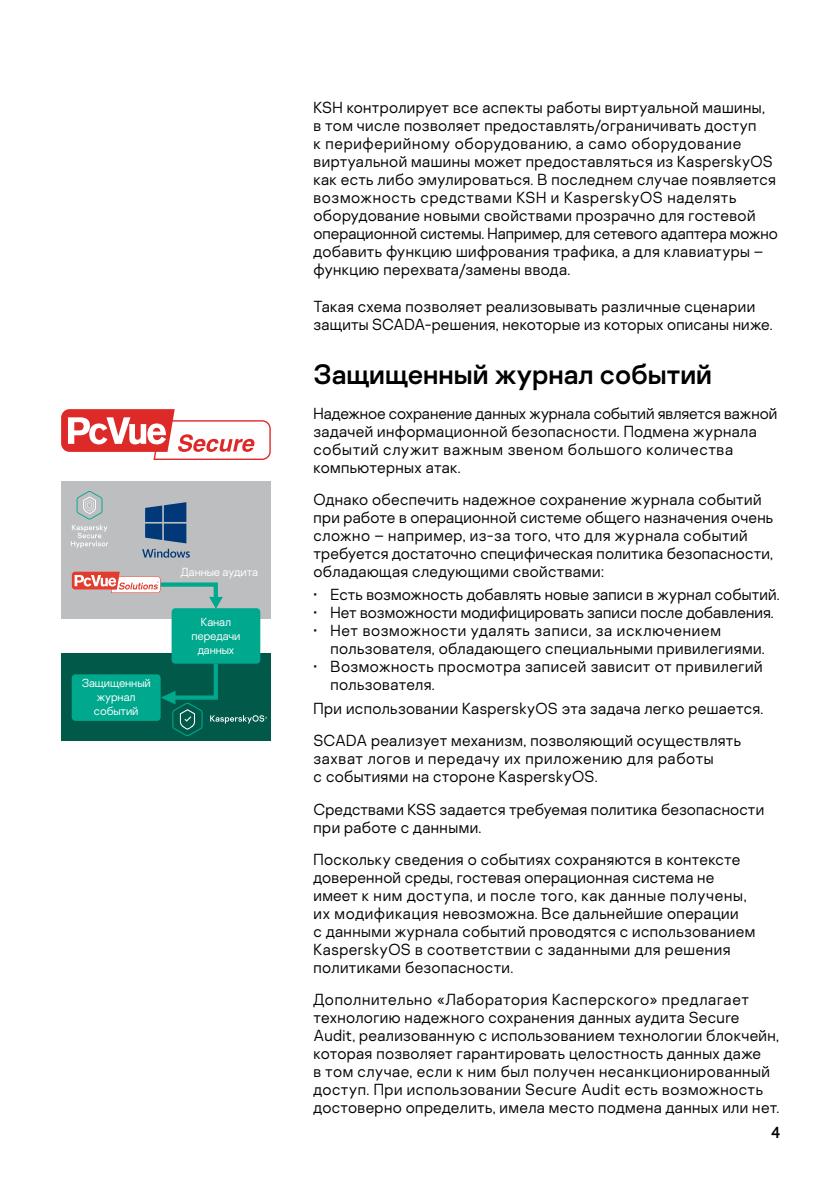
<style>
.page{position:relative;width:840px;height:1191px;background:#fff}
.page>*{position:absolute;margin:0;border:0;box-sizing:border-box;transform-origin:0 0}
.t1{font:28px "Kaspersky Sans";color:#000}
.t2{font:300 16px/18px "Kaspersky Sans";letter-spacing:.025em;color:#000}
.t3{font:300 16px "Kaspersky Sans";letter-spacing:.005em;color:#000}
.t4{font:16px "Kaspersky Sans";color:#000}
.t5{font:300 11.6px/14px "Kaspersky Sans";letter-spacing:-.01em;color:#fff;text-align:center}
</style>
<div class="page">
<div style="left:61px;top:481px;width:210px;height:138px;background:#bcbec0"></div>
<div style="left:61px;top:653px;width:210px;height:87px;background:#005949"></div>
<svg style="left:61px;top:409px;width:209px;height:51px"></svg>
<div style="left:72px;top:674px;width:88px;height:47px;background:#00a88e;border-radius:4px"></div>
<div style="left:171px;top:608px;width:89px;height:55px;background:#00a88e;border-radius:4px"></div>
<svg style="left:145px;top:502px;width:41px;height:41px;background:#275487"></svg>
<svg style="left:142px;top:549px;width:48px;height:8px"></svg>
<svg style="left:72px;top:571px;width:151px;height:38px"></svg>
<svg style="left:71px;top:491px;width:37px;height:57px"></svg>
<svg style="left:160px;top:659px;width:107px;height:77px"></svg>
<p class="t5" style="left:82px;top:676px;width:71px">Защищенный журнал событий</p>
<p class="t5" style="left:181px;top:565px;width:79px">Данные аудита</p>
<p class="t5" style="left:191px;top:614px;width:51px">Канал передачи данных</p>
<p class="t2" style="left:313px;top:99px;width:465px">KSH контролирует все аспекты работы виртуальной машины,<br>в том числе позволяет предоставлять/ограничивать доступ<br>к периферийному оборудованию, а само оборудование виртуальной машины может предоставляться из KasperskyOS как есть либо эмулироваться. В последнем случае появляется возможность средствами KSH и KasperskyOS наделять оборудование новыми свойствами прозрачно для гостевой операционной системы. Например, для сетевого адаптера можно добавить функцию шифрования трафика, а для клавиатуры – функцию перехвата/замены ввода.</p>
<p class="t2" style="left:313px;top:297px;width:460px">Такая схема позволяет реализовывать различные сценарии защиты SCADA-решения, некоторые из которых описаны ниже.</p>
<h1 class="t1" style="left:313px;top:357px;width:400px">Защищенный журнал событий</h1>
<p class="t2" style="left:313px;top:404px;width:465px">Надежное сохранение данных журнала событий является важной задачей информационной безопасности. Подмена журнала событий служит важным звеном большого количества компьютерных атак.</p>
<p class="t2" style="left:313px;top:490px;width:461px">Однако обеспечить надежное сохранение журнала событий при работе в операционной системе общего назначения очень сложно – например, из-за того, что для журнала событий требуется достаточно специфическая политика безопасности, обладающая следующими свойствами:</p>
<p class="t2" style="left:313px;top:586px;width:467px">• Есть возможность добавлять новые записи в журнал событий.</p>
<p class="t3" style="left:313px;top:603px;width:461px">• Нет возможности модифицировать записи после добавления.</p>
<p class="t2" style="left:330px;top:622px;width:435px;text-indent:-17px">• Нет возможности удалять записи, за исключением пользователя, обладающего специальными привилегиями.</p>
<p class="t2" style="left:330px;top:658px;width:433px;text-indent:-17px">• Возможность просмотра записей зависит от привилегий пользователя.</p>
<p class="t2" style="left:313px;top:692px;width:451px;line-height:32.2px">При использовании KasperskyOS эта задача легко решается.<br>SCADA реализует механизм, позволяющий осуществлять</p>
<p class="t2" style="left:313px;top:749px;width:401px">захват логов и передачу их приложению для работы с событиями на стороне KasperskyOS.</p>
<p class="t2" style="left:313px;top:800px;width:452px">Средствами KSS задается требуемая политика безопасности при работе с данными.</p>
<p class="t2" style="left:313px;top:850px;width:443px">Поскольку сведения о событиях сохраняются в контексте доверенной среды, гостевая операционная система не имеет к ним доступа, и после того, как данные получены, их модификация невозможна. Все дальнейшие операции<br>с данными журнала событий проводятся с использованием KasperskyOS в соответствии с заданными для решения политиками безопасности.</p>
<p class="t2" style="left:313px;top:990px;width:467px">Дополнительно «Лаборатория Касперского» предлагает технологию надежного сохранения данных аудита Secure Audit, реализованную с использованием технологии блокчейн, которая позволяет гарантировать целостность данных даже<br>в том случае, если к ним был получен несанкционированный доступ. При использовании Secure Audit есть возможность достоверно определить, имела место подмена данных или нет.</p>
<p class="t4" style="left:770px;top:1123px;width:11px">4</p>
</div>
